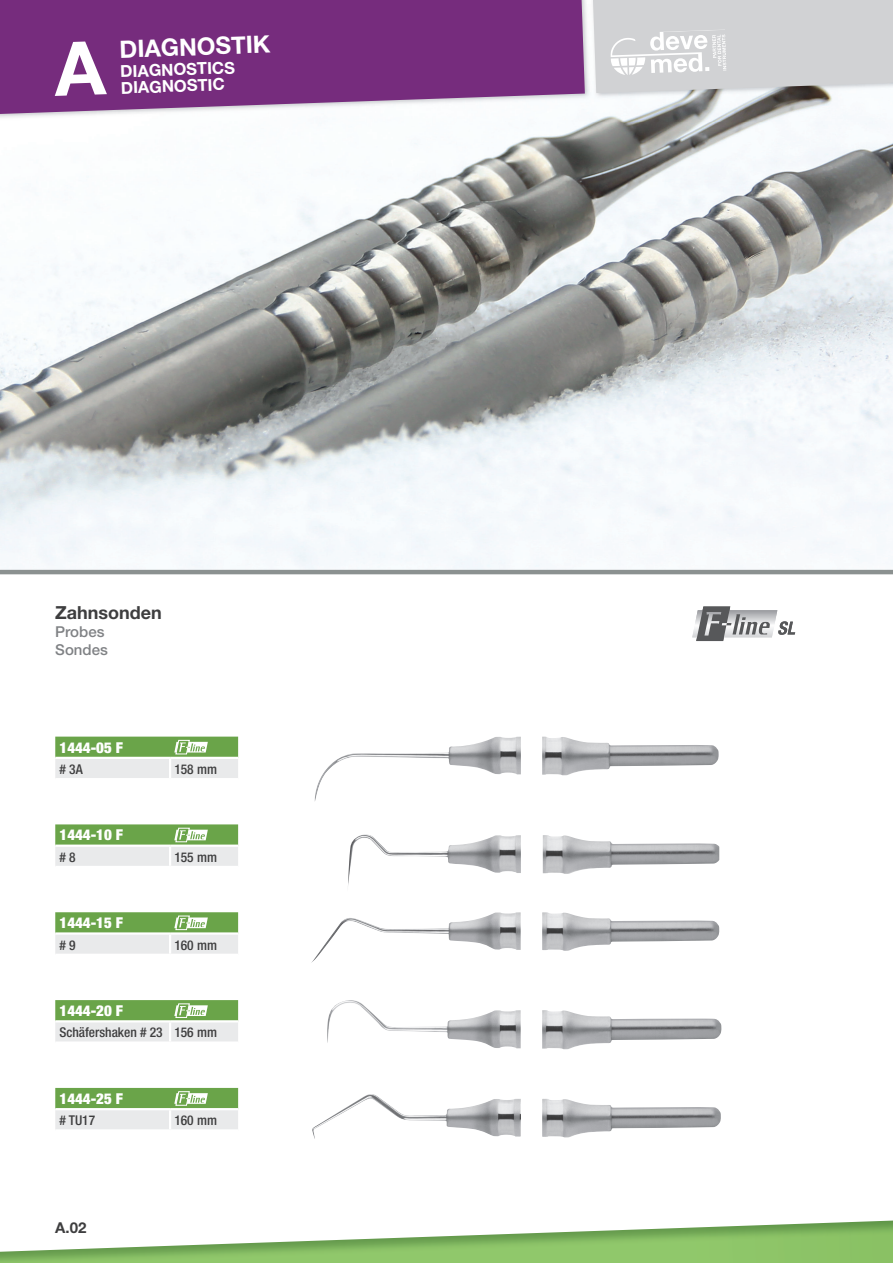
<style>
.page{position:relative;width:893px;height:1263px;background:#fff}
.page>*{position:absolute;margin:0;border:0;box-sizing:border-box;transform-origin:0 0}
.t1{font:700 24px "Helvetica Neue LT Std";color:#fff}
.t2{font:700 18px "Helvetica Neue LT Std";color:#3e3e3f}
.t3{font:700 16.5px "Helvetica Neue LT Std";color:#fff}
.t4{font:900 condensed 15px "Helvetica Neue LT Std";color:#fff}
.t5{font:500 15px/18px "Helvetica Neue LT Std";color:#808285}
.t6{font:700 15px "Helvetica Neue LT Std";color:#3e3e3f}
.t7{font:500 condensed 13.5px "Helvetica Neue LT Std";color:#3e3e3f}
</style>
<div class="page">
<img style="left:0;top:1220px;width:893px;height:43px">
<img style="left:0;top:0;width:893px;height:572px">
<hr style="left:0;top:570px;width:891px;height:4px;background:#8b9190">
<img style="left:692px;top:610px;width:85px;height:27px">
<img style="left:542px;top:1010px;width:179px;height:39px">
<img style="left:327px;top:1000px;width:194px;height:48px">
<img style="left:312px;top:1094px;width:209px;height:45px">
<img style="left:542px;top:1099px;width:179px;height:39px">
<img style="left:542px;top:912px;width:178px;height:39px">
<img style="left:311px;top:912px;width:210px;height:51px">
<img style="left:348px;top:834px;width:173px;height:51px">
<img style="left:543px;top:835px;width:176px;height:39px">
<svg style="left:55px;top:912px;width:183px;height:42px;background:#b2cca4"></svg>
<svg style="left:55px;top:824px;width:183px;height:42px;background:#b2cca4"></svg>
<svg style="left:55px;top:737px;width:183px;height:41px;background:#b1cca4"></svg>
<svg style="left:55px;top:1000px;width:183px;height:42px;background:#b2cca4"></svg>
<svg style="left:55px;top:1088px;width:183px;height:41px;background:#b1cba2"></svg>
<svg style="left:696px;top:606px;width:74px;height:35px"></svg>
<svg style="left:778px;top:621px;width:17px;height:14px"></svg>
<svg style="left:0;top:0;width:585px;height:114px;background:#813e87"></svg>
<svg style="left:593px;top:0;width:300px;height:93px;background:#d3d4d6"></svg>
<img style="left:542px;top:737px;width:177px;height:38px">
<img style="left:315px;top:737px;width:206px;height:64px">
<div style="left:53px;top:41px;width:54px;height:55px;background:#762c7d"></div>
<h1 class="t1" style="left:119px;top:34px;width:152px;rotate:-2deg">DIAGNOSTIK</h1>
<p class="t3" style="left:120px;top:61px;width:116px;rotate:-2deg">DIAGNOSTICS</p>
<p class="t3" style="left:121px;top:78px;width:105px;rotate:-2deg">DIAGNOSTIC</p>
<h2 class="t2" style="left:55px;top:602px;width:108px">Zahnsonden</h2>
<p class="t5" style="left:55px;top:623px;width:54px">Probes<br>Sondes</p>
<p class="t4" style="left:60px;top:738px;width:65px">1444-05 F</p>
<p class="t7" style="left:60px;top:761px;width:25px"># 3A</p>
<p class="t7" style="left:174px;top:761px;width:44px">158 mm</p>
<p class="t4" style="left:60px;top:826px;width:65px">1444-10 F</p>
<p class="t7" style="left:60px;top:849px;width:18px"># 8</p>
<p class="t7" style="left:174px;top:849px;width:44px">155 mm</p>
<p class="t4" style="left:60px;top:914px;width:65px">1444-15 F</p>
<p class="t7" style="left:60px;top:937px;width:18px"># 9</p>
<p class="t7" style="left:174px;top:937px;width:44px">160 mm</p>
<p class="t4" style="left:60px;top:1001px;width:65px">1444-20 F</p>
<p class="t7" style="left:60px;top:1024px;width:159px">Schäfershaken # 23 156 mm</p>
<p class="t4" style="left:60px;top:1089px;width:65px">1444-25 F</p>
<p class="t7" style="left:60px;top:1112px;width:37px"># TU17</p>
<p class="t7" style="left:174px;top:1112px;width:44px">160 mm</p>
<p class="t6" style="left:55px;top:1219px;width:33px">A.02</p>
</div>
